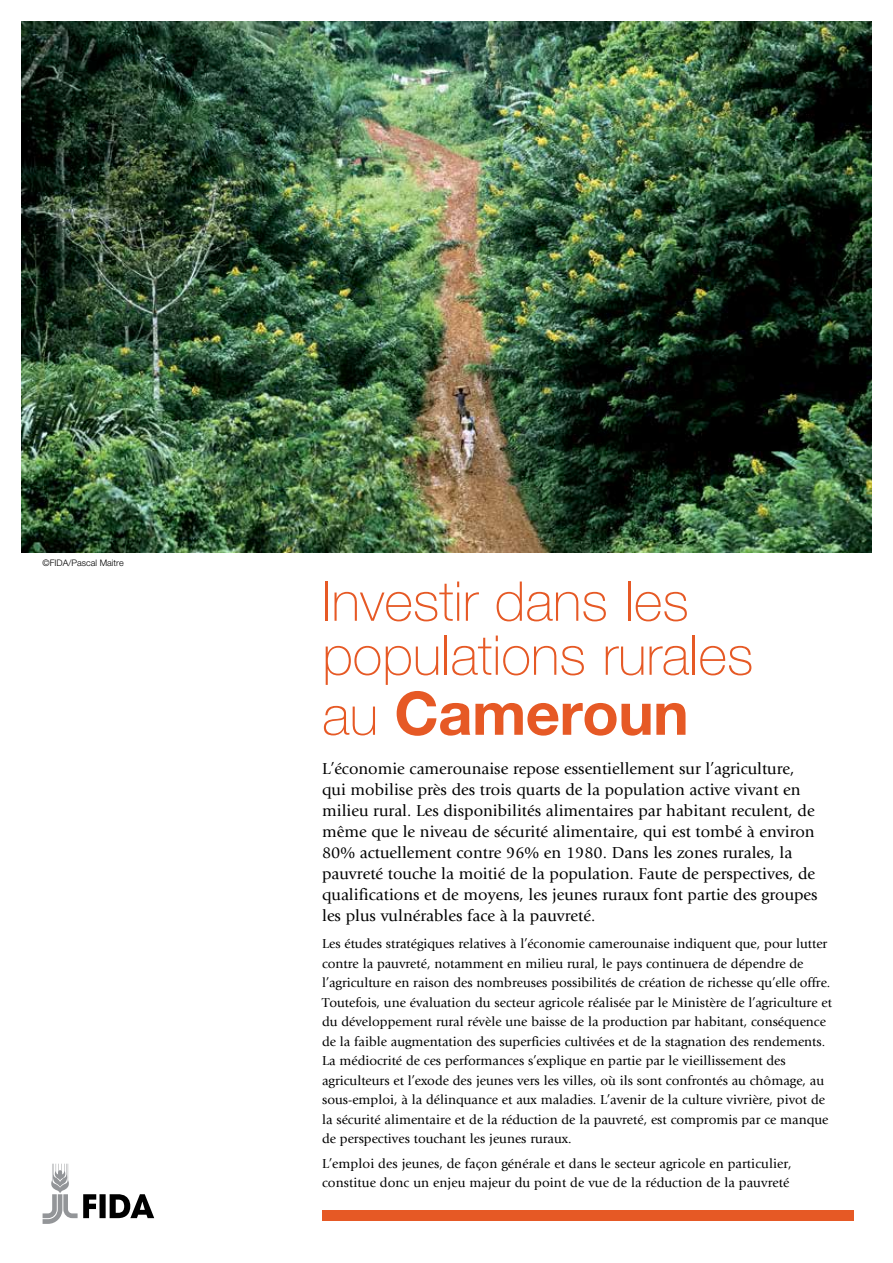
<style>
.page{position:relative;width:893px;height:1263px;background:#fff}
.page>*{position:absolute;margin:0;border:0;box-sizing:border-box;transform-origin:0 0}
.t1{font:700 60px "Helvetica Neue LT Std";letter-spacing:-.01em;color:#e65925}
.t2{font:100 54.9px/54px "Helvetica Neue LT Std";color:#e65925}
.t3{font:16.5px/21px "Giovanni Std";color:#000}
.t4{font:13.5px/19.5px "Giovanni Std";color:#000}
.t5{font:300 9px "Helvetica Neue LT Std";color:#000}
.s1{font-weight:100;font-size:54.9px}
</style>
<div class="page">
<img style="left:21px;top:21px;width:851px;height:532px">
<div style="left:322px;top:1210px;width:532px;height:10px;background:#e65925"></div>
<svg style="left:43px;top:1164px;width:111px;height:60px"></svg>
<p class="t5" style="left:43px;top:557px;width:83px">©FIDA/Pascal Maitre</p>
<h2 class="t2" style="left:322px;top:574px;width:433px">Investir dans les populations rurales</h2>
<h1 class="t1" style="left:322px;top:676px;width:368px"><span class="s1">au</span> Cameroun</h1>
<p class="t3" style="left:322px;top:758px;width:497px">L’économie camerounaise repose essentiellement sur l’agriculture, qui mobilise près des trois quarts de la population active vivant en milieu rural. Les disponibilités alimentaires par habitant reculent, de même que le niveau de sécurité alimentaire, qui est tombé à environ 80% actuellement contre 96% en 1980. Dans les zones rurales, la pauvreté touche la moitié de la population. Faute de perspectives, de qualifications et de moyens, les jeunes ruraux font partie des groupes les plus vulnérables face à la pauvreté.</p>
<p class="t4" style="left:322px;top:934px;width:511px">Les études stratégiques relatives à l’économie camerounaise indiquent que, pour lutter contre la pauvreté, notamment en milieu rural, le pays continuera de dépendre de l’agriculture en raison des nombreuses possibilités de création de richesse qu’elle offre.<br>Toutefois, une évaluation du secteur agricole réalisée par le Ministère de l’agriculture et du développement rural révèle une baisse de la production par habitant, conséquence de la faible augmentation des superficies cultivées et de la stagnation des rendements.<br>La médiocrité de ces performances s’explique en partie par le vieillissement des agriculteurs et l’exode des jeunes vers les villes, où ils sont confrontés au chômage, au sous-emploi, à la délinquance et aux maladies. L’avenir de la culture vivrière, pivot de la sécurité alimentaire et de la réduction de la pauvreté, est compromis par ce manque de perspectives touchant les jeunes ruraux.</p>
<p class="t4" style="left:322px;top:1154px;width:471px">L’emploi des jeunes, de façon générale et dans le secteur agricole en particulier, constitue donc un enjeu majeur du point de vue de la réduction de la pauvreté</p>
</div>
